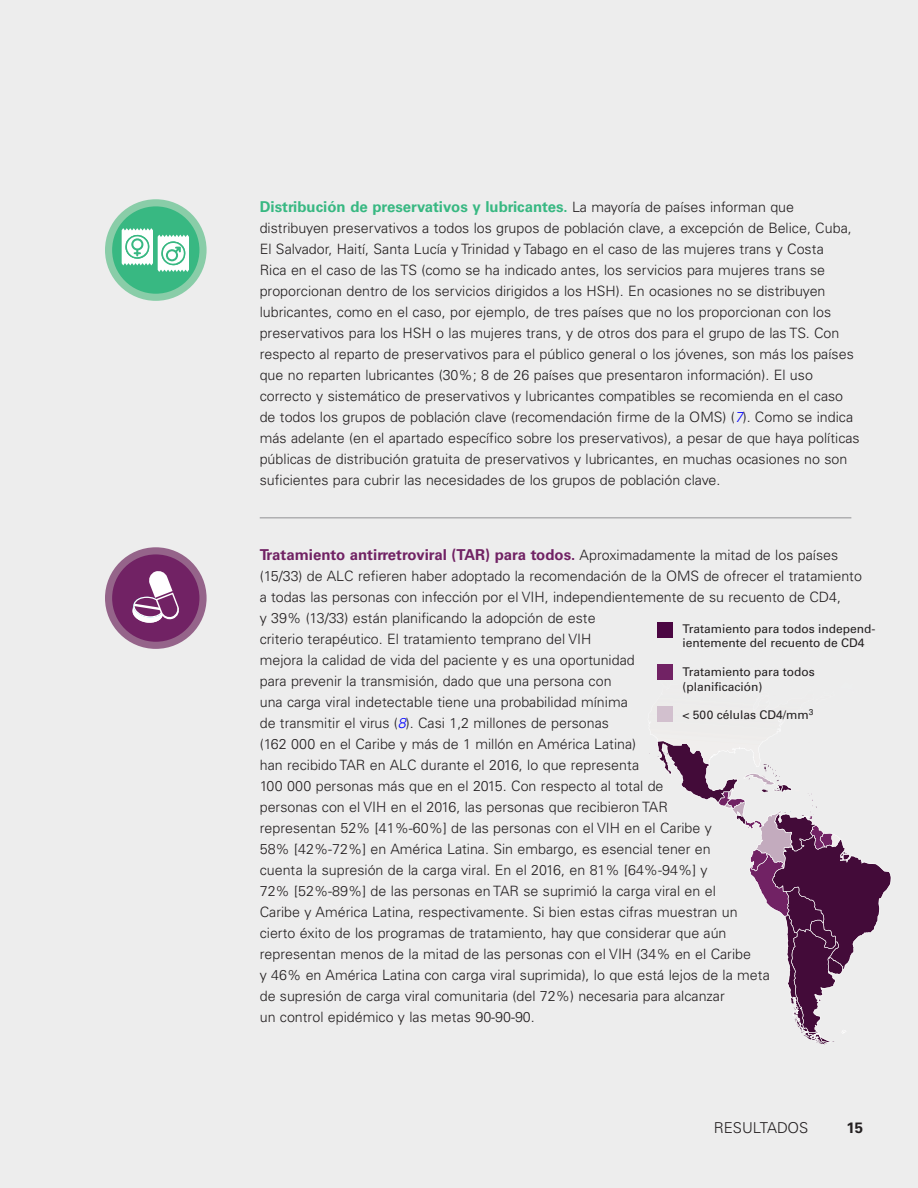
<style>
.page{position:relative;width:918px;height:1188px;background:#ededed}
.page>*{position:absolute;margin:0;border:0;box-sizing:border-box;transform-origin:0 0}
.t1{font:700 15px "Univers";color:#712264}
.t2{font:700 15px "Univers";color:#38b882}
.t3{font:300 15px "Univers";color:#231f20}
.t4{font:700 15px "Univers";color:#231f20}
.t5{font:300 14.25px/21px "Univers";color:#231f20}
.t6{font:12px/14.4px "Univers";color:#231f20}
.s1{font-weight:300;font-size:14.25px;color:#231f20}
.s2{font-style:italic;color:#00f}
</style>
<div class="page">
<svg style="left:649px;top:723px;width:206px;height:322px"></svg>
<svg style="left:109px;top:203px;width:94px;height:94px;background:#45bb88"></svg>
<div style="left:105px;top:199px;width:102px;height:102px;border:7px solid #89cda8;border-radius:50%"></div>
<svg style="left:122px;top:228px;width:67px;height:44px;background:#aee2cc"></svg>
<svg style="left:109px;top:551px;width:94px;height:94px;background:#762b69"></svg>
<div style="left:105px;top:547px;width:102px;height:102px;border:7px solid #95648a;border-radius:50%"></div>
<svg style="left:132px;top:570px;width:48px;height:54px;background:#9e6995"></svg>
<hr style="left:260px;top:517px;width:591px;height:2px;background:#afafb1">
<div style="left:657px;top:622px;width:16px;height:16px;background:#4b0642"></div>
<div style="left:657px;top:664px;width:16px;height:16px;background:#712264"></div>
<div style="left:657px;top:706px;width:16px;height:16px;background:#d2c0ce"></div>
<p class="t2" style="left:260px;top:200px;width:536px">Distribución de preservativos y lubricantes. <span class="s1">La mayoría de países informan que</span></p>
<p class="t5" style="left:260px;top:218px;width:601px">distribuyen preservativos a todos los grupos de población clave, a excepción de Belice, Cuba, El Salvador, Haití, Santa Lucía y Trinidad y Tabago en el caso de las mujeres trans y Costa<br>Rica en el caso de las TS (como se ha indicado antes, los servicios para mujeres trans se proporcionan dentro de los servicios dirigidos a los HSH). En ocasiones no se distribuyen lubricantes, como en el caso, por ejemplo, de tres países que no los proporcionan con los preservativos para los HSH o las mujeres trans, y de otros dos para el grupo de las TS. Con respecto al reparto de preservativos para el público general o los jóvenes, son más los países que no reparten lubricantes (30%; 8 de 26 países que presentaron información). El uso correcto y sistemático de preservativos y lubricantes compatibles se recomienda en el caso de todos los grupos de población clave (recomendación firme de la OMS) (<span class="s2">7</span>). Como se indica más adelante (en el apartado específico sobre los preservativos), a pesar de que haya políticas públicas de distribución gratuita de preservativos y lubricantes, en muchas ocasiones no son suficientes para cubrir las necesidades de los grupos de población clave.</p>
<p class="t1" style="left:260px;top:548px;width:580px">Tratamiento antirretroviral (TAR) para todos. <span class="s1">Aproximadamente la mitad de los países</span></p>
<p class="t5" style="left:260px;top:566px;width:604px">(15/33) de ALC refieren haber adoptado la recomendación de la OMS de ofrecer el tratamiento a todas las personas con infección por el VIH, independientemente de su recuento de CD4,<br>y 39% (13/33) están planificando la adopción de este<br>criterio terapéutico. El tratamiento temprano del VIH<br>mejora la calidad de vida del paciente y es una oportunidad<br>para prevenir la transmisión, dado que una persona con<br>una carga viral indetectable tiene una probabilidad mínima<br>de transmitir el virus (<span class="s2">8</span>). Casi 1,2 millones de personas<br>(162 000 en el Caribe y más de 1 millón en América Latina)<br>han recibido TAR en ALC durante el 2016, lo que representa<br>100 000 personas más que en el 2015. Con respecto al total de<br>personas con el VIH en el 2016, las personas que recibieron TAR<br>representan 52% [41%-60%] de las personas con el VIH en el Caribe y<br>58% [42%-72%] en América Latina. Sin embargo, es esencial tener en<br>cuenta la supresión de la carga viral. En el 2016, en 81% [64%-94%] y<br>72% [52%-89%] de las personas en TAR se suprimió la carga viral en el<br>Caribe y América Latina, respectivamente. Si bien estas cifras muestran un<br>cierto éxito de los programas de tratamiento, hay que considerar que aún<br>representan menos de la mitad de las personas con el VIH (34% en el Caribe<br>y 46% en América Latina con carga viral suprimida), lo que está lejos de la meta<br>de supresión de carga viral comunitaria (del 72%) necesaria para alcanzar<br>un control epidémico y las metas 90-90-90.</p>
<p class="t6" style="left:683px;top:622px;width:194px">Tratamiento para todos independ&shy;ientemente del recuento de CD4</p>
<p class="t6" style="left:683px;top:666px;width:134px">Tratamiento para todos (planificación)</p>
<p class="t6" style="left:683px;top:709px;width:132px">&lt; 500 células CD4/mm<sup>3</sup></p>
<p class="t3" style="left:714px;top:1121px;width:96px">RESULTADOS</p>
<p class="t4" style="left:846px;top:1122px;width:18px">15</p>
</div>
